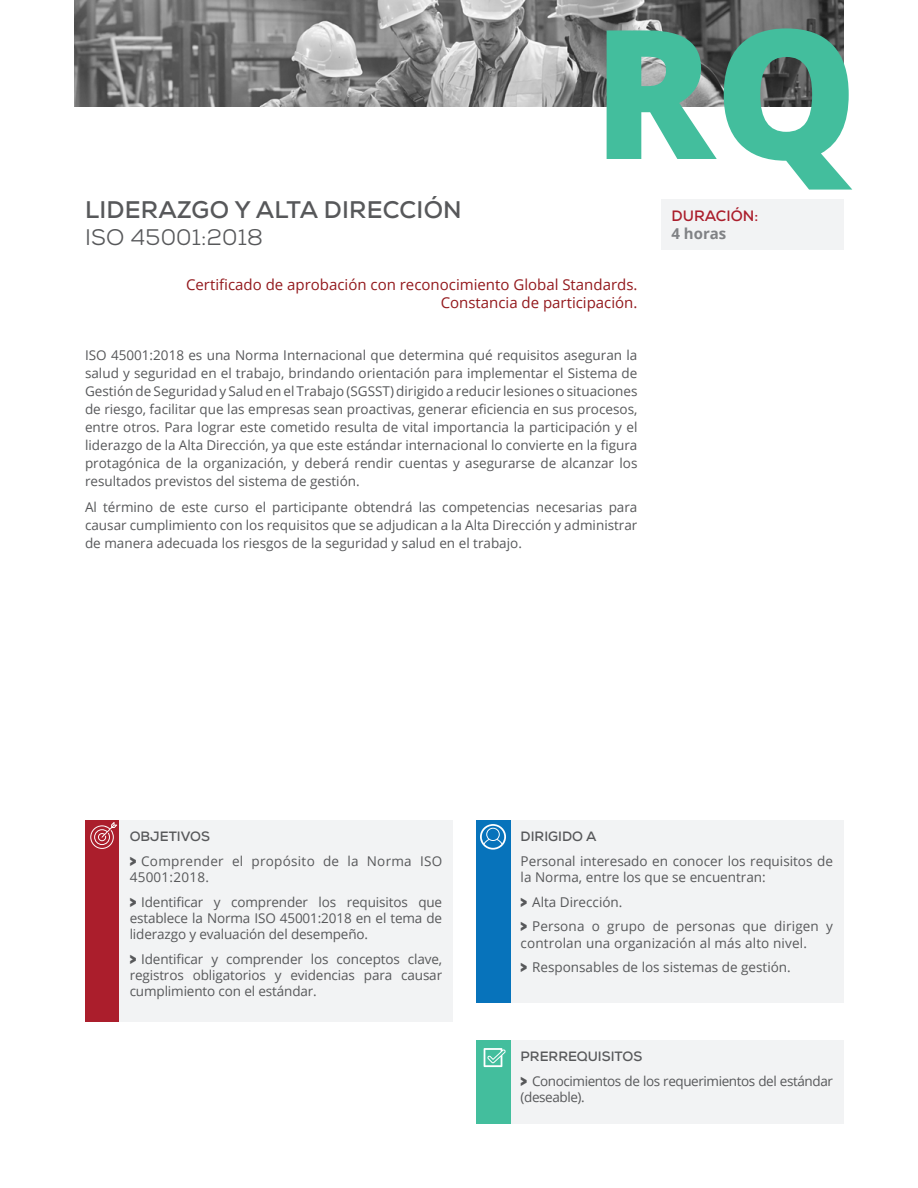
<style>
.page{position:relative;width:918px;height:1188px;background:#fff}
.page>*{position:absolute;margin:0;border:0;box-sizing:border-box;transform-origin:0 0}
.t1{font:800 180px "Open Sans";color:#43be9d}
.t2{font:700 24px "Nexa";letter-spacing:.01em;color:#57585a}
.t3{font:22.5px "Nexa";letter-spacing:.01em;color:#57585a}
.t4{font:15px/18px "Open Sans";color:#93191d;text-align:right}
.Secciones{font:700 15px "Nexa";color:#ab1e2c}
.Secciones-2{font:700 15px "Open Sans";color:#808285}
.t5{font:13.5px/18px "Open Sans";color:#57585a;text-align:justify}
.t6{font:13.5px/16.2px "Open Sans";letter-spacing:-.03em;color:#57585a}
.t7{font:13.5px/16.2px "Open Sans";letter-spacing:.02em;color:#57585a}
.t8{font:700 13.5px "Nexa";color:#57585a}
.s1{font-family:"Latin Wide"}
</style>
<div class="page">
<div style="left:661px;top:199px;width:183px;height:51px;background:#f2f3f4"></div>
<img style="left:75px;top:0;width:769px;height:106px">
<div style="left:85px;top:820px;width:34px;height:201px;background:#ab1e2c"></div>
<div style="left:119px;top:820px;width:334px;height:201px;background:#f2f3f4"></div>
<svg style="left:90px;top:822px;width:27px;height:27px"></svg>
<div style="left:510px;top:820px;width:334px;height:183px;background:#f2f3f4"></div>
<div style="left:510px;top:1040px;width:334px;height:84px;background:#f2f3f4"></div>
<div style="left:476px;top:820px;width:34px;height:183px;background:#0773bb"></div>
<div style="left:476px;top:1040px;width:34px;height:84px;background:#43be9d"></div>
<svg style="left:480px;top:824px;width:26px;height:26px"></svg>
<svg style="left:484px;top:1048px;width:22px;height:19px"></svg>
<p class="t2" style="left:85px;top:194px;width:378px">LIDERAZGO Y ALTA DIRECCIÓN</p>
<p class="t3" style="left:85px;top:223px;width:179px">ISO 45001:2018</p>
<h1 class="t1" style="left:593px;top:-43px;width:267px">RQ</h1>
<p class="Secciones" style="left:671px;top:207px;width:88px">DURACIÓN:</p>
<p class="Secciones-2" style="left:671px;top:223px;width:56px">4 horas</p>
<p class="t4" style="left:186px;top:275px;width:453px">Certificado de aprobación con reconocimiento Global Standards.<br>Constancia de participación.</p>
<p class="t5" style="left:85px;top:345px;width:554px">ISO 45001:2018 es una Norma Internacional que determina qué requisitos aseguran la salud y seguridad en el trabajo, brindando orientación para implementar el Sistema de Gestión de Seguridad y Salud en el Trabajo (SGSST) dirigido a reducir lesiones o situaciones de riesgo, facilitar que las empresas sean proactivas, generar eficiencia en sus procesos, entre otros. Para lograr este cometido resulta de vital importancia la participación y el liderazgo de la Alta Dirección, ya que este estándar internacional lo convierte en la figura protagónica de la organización, y deberá rendir cuentas y asegurarse de alcanzar los resultados previstos del sistema de gestión.</p>
<p class="t5" style="left:85px;top:498px;width:554px">Al término de este curso el participante obtendrá las competencias necesarias para causar cumplimiento con los requisitos que se adjudican a la Alta Dirección y administrar de manera adecuada los riesgos de la seguridad y salud en el trabajo.</p>
<p class="t8" style="left:130px;top:828px;width:82px">OBJETIVOS</p>
<p class="t7" style="left:130px;top:853px;width:314px"><span class="s1">&gt;</span> Comprender el propósito de la Norma ISO<br>45001:2018.</p>
<p class="t5" style="left:130px;top:893px;width:314px;line-height:16.2px"><span class="s1">&gt;</span> Identificar y comprender los requisitos que establece la Norma ISO 45001:2018 en el tema de liderazgo y evaluación del desempeño.</p>
<p class="t5" style="left:130px;top:951px;width:314px;line-height:16.2px"><span class="s1">&gt;</span> Identificar y comprender los conceptos clave, registros obligatorios y evidencias para causar cumplimiento con el estándar.</p>
<p class="t8" style="left:521px;top:828px;width:77px">DIRIGIDO A</p>
<p class="t5" style="left:521px;top:852px;width:314px;line-height:16.2px">Personal interesado en conocer los requisitos de la Norma, entre los que se encuentran:</p>
<p class="t5" style="left:521px;top:892px;width:103px"><span class="s1">&gt;</span> Alta Dirección.</p>
<p class="t5" style="left:521px;top:918px;width:314px;line-height:16.2px"><span class="s1">&gt;</span> Persona o grupo de personas que dirigen y controlan una organización al más alto nivel.</p>
<p class="t5" style="left:521px;top:958px;width:272px"><span class="s1">&gt;</span> Responsables de los sistemas de gestión.</p>
<p class="t8" style="left:521px;top:1048px;width:123px">PRERREQUISITOS</p>
<p class="t6" style="left:521px;top:1072px;width:314px"><span class="s1">&gt;</span> Conocimientos de los requerimientos del estándar (deseable).</p>
</div>
